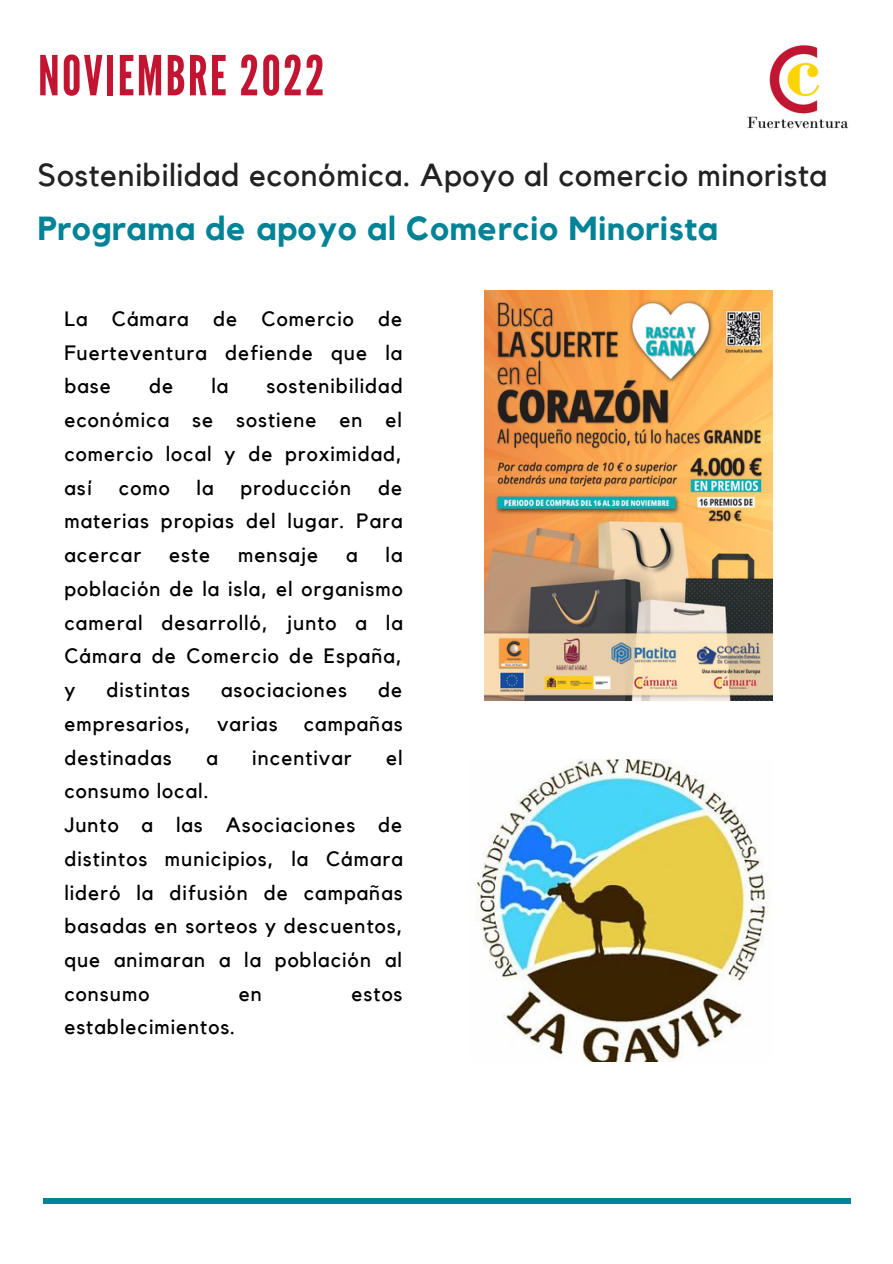
<style>
.page{position:relative;width:893px;height:1264px;background:#fff}
.page>*{position:absolute;margin:0;border:0;box-sizing:border-box;transform-origin:0 0}
.t1{font:55.05px "League Gothic";letter-spacing:.04em;color:#c31432}
.t2{font:700 33.3px "Kollektif";letter-spacing:.02em;color:#008396}
.t3{font:31.8px "Kollektif";letter-spacing:.02em;color:#222}
.t4{font:20.7px/33.8px "Kollektif";letter-spacing:.05em;color:#000;text-align:justify}
</style>
<div class="page">
<div style="left:43px;top:1198px;width:807px;height:5px;background:#008396"></div>
<img style="left:484px;top:291px;width:288px;height:409px">
<img style="left:476px;top:759px;width:293px;height:302px">
<img style="left:747px;top:45px;width:102px;height:84px">
<h1 class="t1" style="left:38px;top:44px;width:288px">NOVIEMBRE 2022</h1>
<h3 class="t3" style="left:38px;top:160px;width:790px">Sostenibilidad económica. Apoyo al comercio minorista</h3>
<h2 class="t2" style="left:38px;top:213px;width:681px">Programa de apoyo al Comercio Minorista</h2>
<p class="t4" style="left:64px;top:303px;width:339px">La Cámara de Comercio de Fuerteventura defiende que la base</p>
<p class="t4" style="left:64px;top:370px;width:340px;text-indent:202px">sostenibilidad económica se sostiene en el comercio local y de proximidad, así</p>
<p class="t4" style="left:149px;top:370px;width:26px">de</p>
<p class="t4" style="left:211px;top:370px;width:18px">la</p>
<p class="t4" style="left:64px;top:471px;width:339px;text-indent:314px">de materias propias del lugar. Para acercar</p>
<p class="t4" style="left:119px;top:471px;width:52px">como</p>
<p class="t4" style="left:196px;top:471px;width:18px">la</p>
<p class="t4" style="left:240px;top:471px;width:112px">producción</p>
<p class="t4" style="left:64px;top:539px;width:340px;text-indent:321px">la población de la isla, el organismo cameral desarrolló, junto a la Cámara de Comercio de España, y</p>
<p class="t4" style="left:169px;top:539px;width:43px">este</p>
<p class="t4" style="left:238px;top:539px;width:81px">mensaje</p>
<p class="t4" style="left:346px;top:539px;width:13px">a</p>
<p class="t4" style="left:106px;top:673px;width:85px">distintas</p>
<p class="t4" style="left:221px;top:673px;width:127px">asociaciones</p>
<p class="t4" style="left:378px;top:673px;width:26px">de</p>
<p class="t4" style="left:64px;top:707px;width:128px">empresarios,</p>
<p class="t4" style="left:217px;top:707px;width:62px">varias</p>
<p class="t4" style="left:303px;top:707px;width:101px">campañas</p>
<p class="t4" style="left:64px;top:741px;width:109px">destinadas</p>
<p class="t4" style="left:206px;top:741px;width:13px">a</p>
<p class="t4" style="left:252px;top:741px;width:101px">incentivar</p>
<p class="t4" style="left:386px;top:741px;width:18px">el</p>
<p class="t4" style="left:64px;top:775px;width:340px;text-align:left">consumo local.<br>Junto a las Asociaciones de distintos municipios, la Cámara lideró la difusión de campañas basadas en sorteos y descuentos, que animaran a la población al consumo</p>
<p class="t4" style="left:239px;top:977px;width:25px">en</p>
<p class="t4" style="left:351px;top:977px;width:52px">estos</p>
<p class="t4" style="left:64px;top:1011px;width:172px">establecimientos.</p>
</div>
